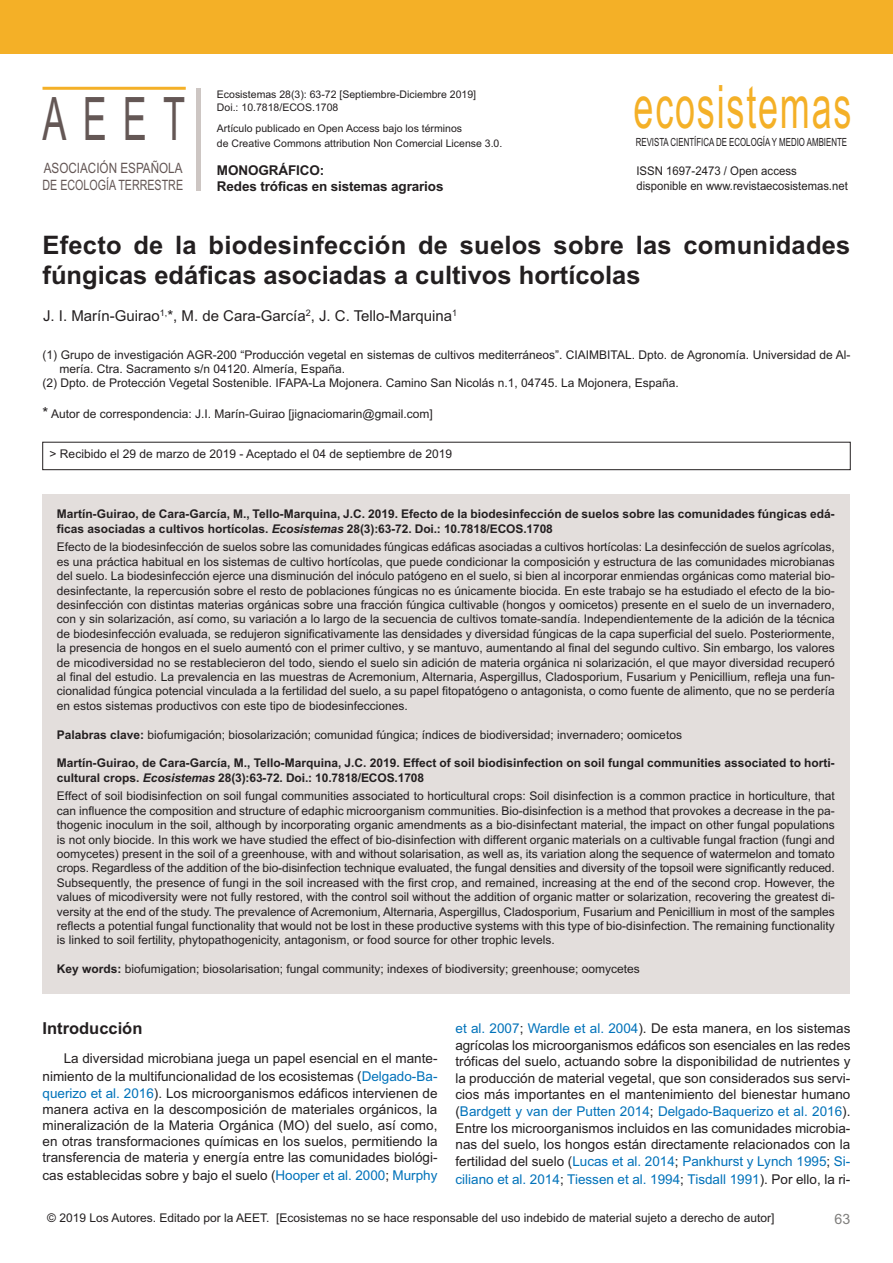
<style>
.page{position:relative;width:893px;height:1263px;background:#fff}
.page>*{position:absolute;margin:0;border:0;box-sizing:border-box;transform-origin:0 0}
.t1{font:60px "Arial";letter-spacing:.05em;color:#f4b027;scale:.6 1}
.t2{font:60px "Arial";color:#645755;scale:.6 1}
.t3{font:700 25.5px/30.6px "Arial";letter-spacing:.01em;color:#231f20}
.t4{font:700 16.5px "Arial";color:#231f20}
.t5{font:15px "Arial";color:#231f20}
.t6{font:14.25px/17.1px "Arial";color:#645755;scale:.82 1}
.t7{font:14.25px "Arial";color:#7f7e7c}
.t8{font:13.5px/16.8px "Arial";color:#231f20;text-align:justify}
.t9{font:700 13.5px/16.2px "Arial";letter-spacing:-.01em;color:#231f20}
.t10{font:12px/14.4px "Arial";color:#231f20;text-align:justify}
.t11{font:700 12px/14.4px "Arial";color:#231f20}
.t12{font:12px/14.4px "Arial";color:#231f20;scale:.95 1}
.t13{font:11.25px "Arial";color:#231f20;scale:.7 1}
.t14{font:10.5px/12.8px "Arial";color:#231f20}
.s1{font-size:15px}
.s2{font-style:italic}
.s3{font-weight:700}
.s4{color:#0072ba}
</style>
<div class="page">
<hr style="left:43px;top:87px;width:143px;height:3px;background:#f4b027">
<div style="left:196px;top:88px;width:5px;height:102px;background:#cdc6c3"></div>
<div style="left:0;top:0;width:893px;height:54px;background:#f4b027"></div>
<div style="left:43px;top:442px;width:807px;height:28px;border:1px solid #231f20"></div>
<div style="left:42px;top:494px;width:808px;height:500px;background:#e3dedc"></div>
<h1 class="t2" style="left:42px;top:84px;width:239px">AEET</h1>
<p class="t6" style="left:43px;top:159px;width:173px">ASOCIACIÓN ESPAÑOLA<br>DE ECOLOGÍA TERRESTRE</p>
<p class="t14" style="left:217px;top:88px;width:261px">Ecosistemas 28(3): 63-72 [Septiembre-Diciembre 2019]<br>Doi.: 10.7818/ECOS.1708</p>
<p class="t14" style="left:217px;top:121px;width:287px;line-height:14.9px">Artículo publicado en Open Access bajo los términos<br>de Creative Commons attribution Non Comercial License 3.0.</p>
<p class="t9" style="left:217px;top:162px;width:228px">MONOGRÁFICO:<br>Redes tróficas en sistemas agrarios</p>
<h1 class="t1" style="left:633px;top:72px;width:365px">ecosistemas</h1>
<p class="t13" style="left:636px;top:135px;width:303px">REVISTA CIENTÍFICA DE ECOLOGÍA Y MEDIO AMBIENTE</p>
<p class="t12" style="left:636px;top:164px;width:224px">ISSN 1697-2473 / Open access disponible en www.revistaecosistemas.net</p>
<h2 class="t3" style="left:43px;top:230px;width:809px">Efecto de la biodesinfección de suelos sobre las comunidades fúngicas edáficas asociadas a cultivos hortícolas</h2>
<p class="t5" style="left:43px;top:307px;width:416px">J. I. Marín-Guirao<sup>1,</sup>*, M. de Cara-García<sup>2</sup>, J. C. Tello-Marquina<sup>1</sup></p>
<p class="t10" style="left:43px;top:347px;width:809px">(1) Grupo de investigación AGR-200 “Producción vegetal en sistemas de cultivos mediterráneos”. CIAIMBITAL. Dpto. de Agronomía. Universidad de Al-</p>
<p class="t10" style="left:60px;top:362px;width:287px">mería. Ctra. Sacramento s/n 04120. Almería, España.</p>
<p class="t10" style="left:43px;top:376px;width:638px">(2) Dpto. de Protección Vegetal Sostenible. IFAPA-La Mojonera. Camino San Nicolás n.1, 04745. La Mojonera, España.</p>
<p class="t10" style="left:43px;top:407px;width:392px"><span class="s1">*</span> Autor de correspondencia: J.I. Marín-Guirao [jignaciomarin@gmail.com]</p>
<p class="t10" style="left:50px;top:447px;width:404px">&gt; Recibido el 29 de marzo de 2019 - Aceptado el 04 de septiembre de 2019</p>
<p class="t11" style="left:57px;top:507px;width:779px">Martín-Guirao, de Cara-García, M., Tello-Marquina, J.C. 2019. Efecto de la biodesinfección de suelos sobre las comunidades fúngicas edá&shy;ficas asociadas a cultivos hortícolas. <span class="s2">Ecosistemas</span> 28(3):63-72. Doi.: 10.7818/ECOS.1708</p>
<p class="t10" style="left:57px;top:540px;width:779px">Efecto de la biodesinfección de suelos sobre las comunidades fúngicas edáficas asociadas a cultivos hortícolas: La desinfección de suelos agrícolas, es una práctica habitual en los sistemas de cultivo hortícolas, que puede condicionar la composición y estructura de las comunidades microbianas del suelo. La biodesinfección ejerce una disminución del inóculo patógeno en el suelo, si bien al incorporar enmiendas orgánicas como material bio&shy;desinfectante, la repercusión sobre el resto de poblaciones fúngicas no es únicamente biocida. En este trabajo se ha estudiado el efecto de la bio&shy;desinfección con distintas materias orgánicas sobre una fracción fúngica cultivable (hongos y oomicetos) presente en el suelo de un invernadero, con y sin solarización, así como, su variación a lo largo de la secuencia de cultivos tomate-sandía. Independientemente de la adición de la técnica de biodesinfección evaluada, se redujeron significativamente las densidades y diversidad fúngicas de la capa superficial del suelo. Posteriormente, la presencia de hongos en el suelo aumentó con el primer cultivo, y se mantuvo, aumentando al final del segundo cultivo. Sin embargo, los valores de micodiversidad no se restablecieron del todo, siendo el suelo sin adición de materia orgánica ni solarización, el que mayor diversidad recuperó al final del estudio. La prevalencia en las muestras de Acremonium, Alternaria, Aspergillus, Cladosporium, Fusarium y Penicillium, refleja una fun&shy;cionalidad fúngica potencial vinculada a la fertilidad del suelo, a su papel fitopatógeno o antagonista, o como fuente de alimento, que no se perdería en estos sistemas productivos con este tipo de biodesinfecciones.</p>
<p class="t10" style="left:57px;top:727px;width:627px"><span class="s3">Palabras clave:</span> biofumigación; biosolarización; comunidad fúngica; índices de biodiversidad; invernadero; oomicetos</p>
<p class="t11" style="left:57px;top:756px;width:779px">Martín-Guirao, de Cara-García, M., Tello-Marquina, J.C. 2019. Effect of soil biodisinfection on soil fungal communities associated to horti&shy;cultural crops. <span class="s2">Ecosistemas</span> 28(3):63-72. Doi.: 10.7818/ECOS.1708</p>
<p class="t10" style="left:57px;top:789px;width:779px">Effect of soil biodisinfection on soil fungal communities associated to horticultural crops: Soil disinfection is a common practice in horticulture, that can influence the composition and structure of edaphic microorganism communities. Bio-disinfection is a method that provokes a decrease in the pa&shy;thogenic inoculum in the soil, although by incorporating organic amendments as a bio-disinfectant material, the impact on other fungal populations is not only biocide. In this work we have studied the effect of bio-disinfection with different organic materials on a cultivable fungal fraction (fungi and oomycetes) present in the soil of a greenhouse, with and without solarisation, as well as, its variation along the sequence of watermelon and tomato crops. Regardless of the addition of the bio-disinfection technique evaluated, the fungal densities and diversity of the topsoil were significantly reduced.<br>Subsequently, the presence of fungi in the soil increased with the first crop, and remained, increasing at the end of the second crop. However, the values of micodiversity were not fully restored, with the control soil without the addition of organic matter or solarization, recovering the greatest di&shy;versity at the end of the study. The prevalence of Acremonium, Alternaria, Aspergillus, Cladosporium, Fusarium and Penicillium in most of the samples reflects a potential fungal functionality that would not be lost in these productive systems with this type of bio-disinfection. The remaining functionality is linked to soil fertility, phytopathogenicity, antagonism, or food source for other trophic levels.</p>
<p class="t10" style="left:57px;top:962px;width:584px"><span class="s3">Key words:</span> biofumigation; biosolarisation; fungal community; indexes of biodiversity; greenhouse; oomycetes</p>
<h3 class="t4" style="left:43px;top:1019px;width:101px">Introducción</h3>
<p class="t8" style="left:43px;top:1050px;width:396px;text-indent:21px">La diversidad microbiana juega un papel esencial en el mante&shy;nimiento de la multifuncionalidad de los ecosistemas (<span class="s4">Delgado-Ba&shy;querizo et al. 2016</span>). Los microorganismos edáficos intervienen de manera activa en la descomposición de materiales orgánicos, la mineralización de la Materia Orgánica (MO) del suelo, así como, en otras transformaciones químicas en los suelos, permitiendo la transferencia de materia y energía entre las comunidades biológi&shy;cas establecidas sobre y bajo el suelo (<span class="s4">Hooper et al. 2000</span>; <span class="s4">Murphy</span></p>
<p class="t8" style="left:455px;top:1020px;width:396px"><span class="s4">et al. 2007</span>; <span class="s4">Wardle et al. 2004</span>). De esta manera, en los sistemas agrícolas los microorganismos edáficos son esenciales en las redes tróficas del suelo, actuando sobre la disponibilidad de nutrientes y la producción de material vegetal, que son considerados sus servi&shy;cios más importantes en el mantenimiento del bienestar humano (<span class="s4">Bardgett y van der Putten 2014</span>; <span class="s4">Delgado-Baquerizo et al. 2016</span>).<br>Entre los microorganismos incluidos en las comunidades microbia&shy;nas del suelo, los hongos están directamente relacionados con la fertilidad del suelo (<span class="s4">Lucas et al. 2014</span>; <span class="s4">Pankhurst y Lynch 1995</span>; <span class="s4">Si&shy;ciliano et al. 2014</span>; <span class="s4">Tiessen et al. 1994</span>; <span class="s4">Tisdall 1991</span>). Por ello, la ri-</p>
<p class="t10" style="left:47px;top:1210px;width:729px">© 2019 Los Autores. Editado por la AEET. [Ecosistemas no se hace responsable del uso indebido de material sujeto a derecho de autor]</p>
<p class="t7" style="left:835px;top:1210px;width:17px">63</p>
</div>
